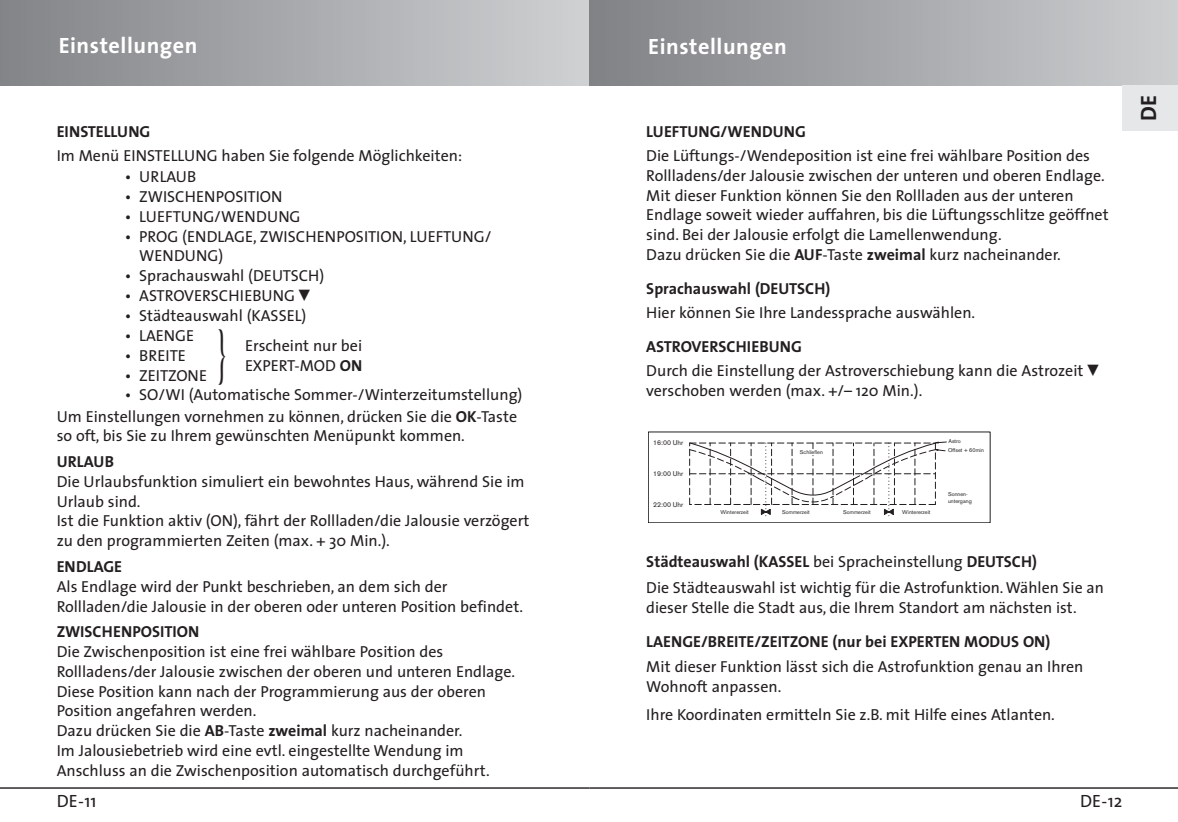
<style>
.page{position:relative;width:1178px;height:822px;background:#fff}
.page>*{position:absolute;margin:0;border:0;box-sizing:border-box;transform-origin:0 0}
.t1{font:65.8px "Spe Num Mat";color:#231f20;scale:.36 1}
.t2{font:700 22.2px "The Sans";letter-spacing:.025em;color:#fff}
.t3{font:700 22.2px "The Sans";color:#231f20}
.t4{font:17.8px "The Sans";letter-spacing:.01em;color:#231f20}
.t5{font:16px/19.8px "The Sans";color:#231f20}
.t6{font:700 16px "The Sans";color:#231f20}
.t7{font:6.8px "Akzidenz Grotesk BQ";color:#231f20}
.t8{font:5.6px/6.6px "Akzidenz Grotesk BQ";color:#231f20}
.s1{font-family:"Spe Num Mat"}
.s2{font-weight:700}
</style>
<div class="page">
<hr style="left:0;top:787px;width:590px;height:2px;background:#231f20">
<div style="left:0;top:0;width:590px;height:85px;background:linear-gradient(to right,#818387,#d0d1d3)"></div>
<hr style="left:590px;top:787px;width:588px;height:2px;background:#231f20">
<div style="left:590px;top:0;width:588px;height:85px;background:linear-gradient(to right,#7f8185,#cdced1)"></div>
<div style="left:1123px;top:85px;width:55px;height:45px;background:#e6e7e9"></div>
<svg style="left:689px;top:442px;width:258px;height:74px"></svg>
<h2 class="t2" style="left:59px;top:36px;width:140px">Einstellungen</h2>
<p class="t6" style="left:57px;top:125px;width:95px">EINSTELLUNG</p>
<p class="t5" style="left:57px;top:147px;width:407px">Im Menü EINSTELLUNG haben Sie folgende Möglichkeiten:</p>
<p class="t5" style="left:125px;top:168px;width:73px">• URLAUB</p>
<p class="t5" style="left:125px;top:188px;width:159px">• ZWISCHENPOSITION</p>
<p class="t5" style="left:125px;top:208px;width:177px">• LUEFTUNG/WENDUNG</p>
<p class="t5" style="left:139px;top:228px;width:354px;text-indent:-14px">• PROG (ENDLAGE, ZWISCHENPOSITION, LUEFTUNG/<br>WENDUNG)</p>
<p class="t5" style="left:125px;top:267px;width:201px">• Sprachauswahl (DEUTSCH)</p>
<p class="t5" style="left:125px;top:287px;width:186px">• ASTROVERSCHIEBUNG <span class="s1">b</span></p>
<p class="t5" style="left:125px;top:307px;width:183px">• Städteauswahl (KASSEL)</p>
<p class="t5" style="left:125px;top:327px;width:71px">• LAENGE</p>
<p class="t5" style="left:125px;top:347px;width:63px">• BREITE</p>
<p class="t5" style="left:125px;top:367px;width:84px">• ZEITZONE</p>
<p class="t5" style="left:57px;top:386px;width:467px;line-height:20.6px;text-indent:68px">• SO/WI (Automatische Sommer-/Winterzeitumstellung)<br>Um Einstellungen vornehmen zu können, drücken Sie die <span class="s2">OK</span>-Taste so oft, bis Sie zu Ihrem gewünschten Menüpunkt kommen.</p>
<p class="t6" style="left:57px;top:455px;width:59px">URLAUB</p>
<p class="t5" style="left:57px;top:473px;width:474px">Die Urlaubsfunktion simuliert ein bewohntes Haus, während Sie im Urlaub sind.<br>Ist die Funktion aktiv (ON), fährt der Rollladen/die Jalousie verzögert zu den programmierten Zeiten (max. + 30 Min.).</p>
<p class="t6" style="left:57px;top:560px;width:67px">ENDLAGE</p>
<p class="t5" style="left:57px;top:578px;width:468px">Als Endlage wird der Punkt beschrieben, an dem sich der<br>Rollladen/die Jalousie in der oberen oder unteren Position befindet.</p>
<p class="t6" style="left:57px;top:625px;width:144px">ZWISCHENPOSITION</p>
<p class="t5" style="left:57px;top:643px;width:460px">Die Zwischenposition ist eine frei wählbare Position des Rollladens/der Jalousie zwischen der oberen und unteren Endlage.<br>Diese Position kann nach der Programmierung aus der oberen Position angefahren werden.<br>Dazu drücken Sie die <span class="s2">AB</span>-Taste <span class="s2">zweimal</span> kurz nacheinander.<br>Im Jalousiebetrieb wird eine evtl. eingestellte Wendung im Anschluss an die Zwischenposition automatisch durchgeführt.</p>
<h1 class="t1" style="left:218px;top:313px;width:21px">k</h1>
<p class="t5" style="left:245px;top:337px;width:119px">Erscheint nur bei</p>
<p class="t5" style="left:245px;top:357px;width:119px">EXPERT-MOD <span class="s2">ON</span></p>
<p class="t4" style="left:57px;top:794px;width:41px">DE-11</p>
<h2 class="t2" style="left:648px;top:37px;width:140px">Einstellungen</h2>
<p class="t6" style="left:646px;top:125px;width:161px">LUEFTUNG/WENDUNG</p>
<p class="t5" style="left:646px;top:147px;width:464px">Die Lüftungs-/Wendeposition ist eine frei wählbare Position des Rollladens/der Jalousie zwischen der unteren und oberen Endlage.<br>Mit dieser Funktion können Sie den Rollladen aus der unteren Endlage soweit wieder auffahren, bis die Lüftungsschlitze geöffnet sind. Bei der Jalousie erfolgt die Lamellenwendung.<br>Dazu drücken Sie die <span class="s2">AUF</span>-Taste <span class="s2">zweimal</span> kurz nacheinander.</p>
<p class="t6" style="left:646px;top:282px;width:185px">Sprachauswahl (DEUTSCH)</p>
<p class="t5" style="left:646px;top:304px;width:330px">Hier können Sie Ihre Landessprache auswählen.</p>
<p class="t5" style="left:646px;top:336px;width:454px;line-height:24px"><span class="s2">ASTROVERSCHIEBUNG<br></span>Durch die Einstellung der Astroverschiebung kann die Astrozeit <span class="s1">b</span></p>
<p class="t5" style="left:646px;top:382px;width:278px">verschoben werden (max. +/– 120 Min.).</p>
<p class="t7" style="left:653px;top:441px;width:32px">16:00 Uhr</p>
<p class="t7" style="left:653px;top:471px;width:32px">19:00 Uhr</p>
<p class="t7" style="left:653px;top:502px;width:32px">22:00 Uhr</p>
<p class="t8" style="left:800px;top:449px;width:24px">Schlieflen</p>
<p class="t8" style="left:721px;top:509px;width:30px">Wintererzeit</p>
<p class="t8" style="left:782px;top:509px;width:29px">Sommerzeit</p>
<p class="t8" style="left:843px;top:509px;width:29px">Sommerzeit</p>
<p class="t8" style="left:902px;top:509px;width:30px">Wintererzeit</p>
<p class="t8" style="left:948px;top:438px;width:14px">Astro</p>
<p class="t8" style="left:948px;top:447px;width:37px">Offset + 60min</p>
<p class="t8" style="left:948px;top:492px;width:25px">Sonnen&shy;untergang</p>
<p class="t5" style="left:646px;top:550px;width:459px;line-height:25.6px"><span class="s2">Städteauswahl (KASSEL</span> bei Spracheinstellung <span class="s2">DEUTSCH)<br></span>Die Städteauswahl ist wichtig für die Astrofunktion. Wählen Sie an</p>
<p class="t5" style="left:646px;top:599px;width:432px">dieser Stelle die Stadt aus, die Ihrem Standort am nächsten ist.</p>
<p class="t6" style="left:646px;top:635px;width:406px">LAENGE/BREITE/ZEITZONE (nur bei EXPERTEN MODUS ON)</p>
<p class="t5" style="left:646px;top:658px;width:439px">Mit dieser Funktion lässt sich die Astrofunktion genau an Ihren<br>Wohnoft anpassen.</p>
<p class="t5" style="left:646px;top:706px;width:410px">Ihre Koordinaten ermitteln Sie z.B. mit Hilfe eines Atlanten.</p>
<h2 class="t3" style="left:1140px;top:121px;width:28px;rotate:-90deg">DE</h2>
<p class="t4" style="left:1080px;top:794px;width:44px">DE-12</p>
</div>
